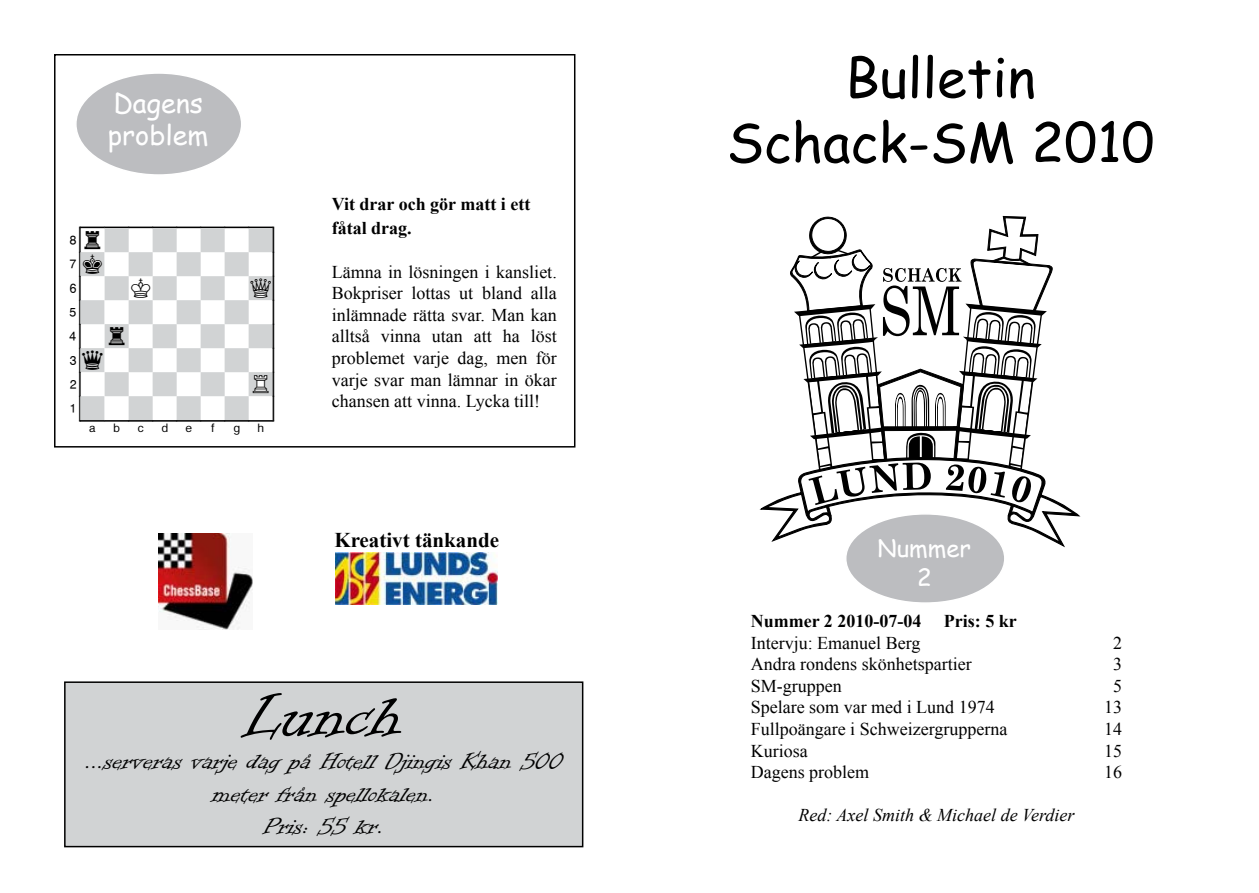
<style>
.page{position:relative;width:1259px;height:893px;background:#fff}
.page>*{position:absolute;margin:0;border:0;box-sizing:border-box;transform-origin:0 0}
.t1{font:72px "Informal Roman";color:#000}
.t2{font:54px/64.8px "Comic Sans MS";color:#000;text-align:center}
.t3{font:27px/32.4px "Informal Roman";color:#000;text-align:center}
.t4{font:27px/32.4px "Comic Sans MS";color:#fff}
.t5{font:24px/24px "Diagram TT Habsburg";color:#000;text-align:justify}
.t6{font:24px/28.8px "Comic Sans MS";color:#fff;text-align:center}
.t7{font:700 21px "Times New Roman";color:#000}
.t8{font:18px/21.6px "Times New Roman";color:#000;text-align:justify}
.t9{font:700 18px/24px "Times New Roman";color:#000}
.t10{font:italic 18px "Times New Roman";color:#000}
.s1{color:#d1d3d4}
</style>
<div class="page">
<div style="left:54px;top:54px;width:521px;height:394px;border:2px solid #000"></div>
<div style="left:76px;top:73px;width:166px;height:102px;background:#bcbdc0;border-radius:50%"></div>
<div style="left:65px;top:682px;width:517px;height:165px;background:#d1d3d4"></div>
<div style="left:64px;top:681px;width:519px;height:166px;border:2px solid #000"></div>
<img style="left:159px;top:534px;width:93px;height:95px">
<img style="left:335px;top:552px;width:162px;height:52px">
<svg style="left:760px;top:216px;width:320px;height:332px"></svg>
<div style="left:845px;top:514px;width:159px;height:89px;background:#bcbdc0;border-radius:50%"></div>
<div style="left:845px;top:513px;width:160px;height:91px;border:2px solid #fff;border-radius:50%"></div>
<h3 class="t4" style="left:108px;top:86px;width:102px">Dagens problem</h3>
<h3 class="t5" style="left:65px;top:205px;width:225px">XIIIIIIIIY 8r<span class="s1">? ? ? ?</span>0<br>7<span class="s1">M</span>k-<span class="s1">? ? ?</span>-0<br>6-<span class="s1">?</span>K<span class="s1">? ? W</span>Q0<br>5<span class="s1">? ? ? ?</span>-0<br>4-<span class="s1">T</span>r-<span class="s1">? ? ?</span>0<br>3<span class="s1">W</span>q-<span class="s1">? ? ?</span>-0<br>2-<span class="s1">? ? ? T</span>R0<br>1<span class="s1">? ? ? ?</span>-0 xabcdefghy</h3>
<p class="t9" style="left:332px;top:192px;width:200px">Vit drar och gör matt i ett fåtal drag.</p>
<p class="t8" style="left:332px;top:260px;width:227px">Lämna in lösningen i kansliet.<br>Bokpriser lottas ut bland alla inlämnade rätta svar. Man kan alltså vinna utan att ha löst problemet varje dag, men för varje svar man lämnar in ökar chansen att vinna. Lycka till!</p>
<p class="t7" style="left:334px;top:525px;width:166px">Kreativt tänkande</p>
<h1 class="t1" style="left:244px;top:677px;width:160px">Lunch</h1>
<h3 class="t3" style="left:85px;top:745px;width:478px">...serveras varje dag på Hotell Djingis Khan 500 meter från spellokalen.<br>Pris: 55 kr.</h3>
<h2 class="t2" style="left:726px;top:43px;width:429px">Bulletin<br>Schack-SM 2010</h2>
<h3 class="t6" style="left:877px;top:533px;width:95px">Nummer<br>2</h3>
<p class="t9" style="left:750px;top:608px;width:172px">Nummer 2 2010-07-04</p>
<p class="t9" style="left:944px;top:608px;width:74px">Pris: 5 kr</p>
<p class="t8" style="left:750px;top:631px;width:171px">Intervju: Emanuel Berg</p>
<p class="t8" style="left:1113px;top:631px;width:10px">2</p>
<p class="t8" style="left:750px;top:653px;width:222px">Andra rondens skönhetspartier</p>
<p class="t8" style="left:1113px;top:653px;width:10px">3</p>
<p class="t8" style="left:750px;top:675px;width:92px">SM-gruppen</p>
<p class="t8" style="left:1113px;top:675px;width:10px">5</p>
<p class="t8" style="left:750px;top:696px;width:245px">Spelare som var med i Lund 1974</p>
<p class="t8" style="left:1104px;top:696px;width:19px">13</p>
<p class="t8" style="left:750px;top:718px;width:258px">Fullpoängare i Schweizergrupperna</p>
<p class="t8" style="left:1104px;top:718px;width:19px">14</p>
<p class="t8" style="left:750px;top:739px;width:58px">Kuriosa</p>
<p class="t8" style="left:1104px;top:739px;width:19px">15</p>
<p class="t8" style="left:750px;top:761px;width:120px">Dagens problem</p>
<p class="t8" style="left:1104px;top:761px;width:19px">16</p>
<p class="t10" style="left:798px;top:803px;width:277px">Red: Axel Smith &amp; Michael de Verdier</p>
</div>
